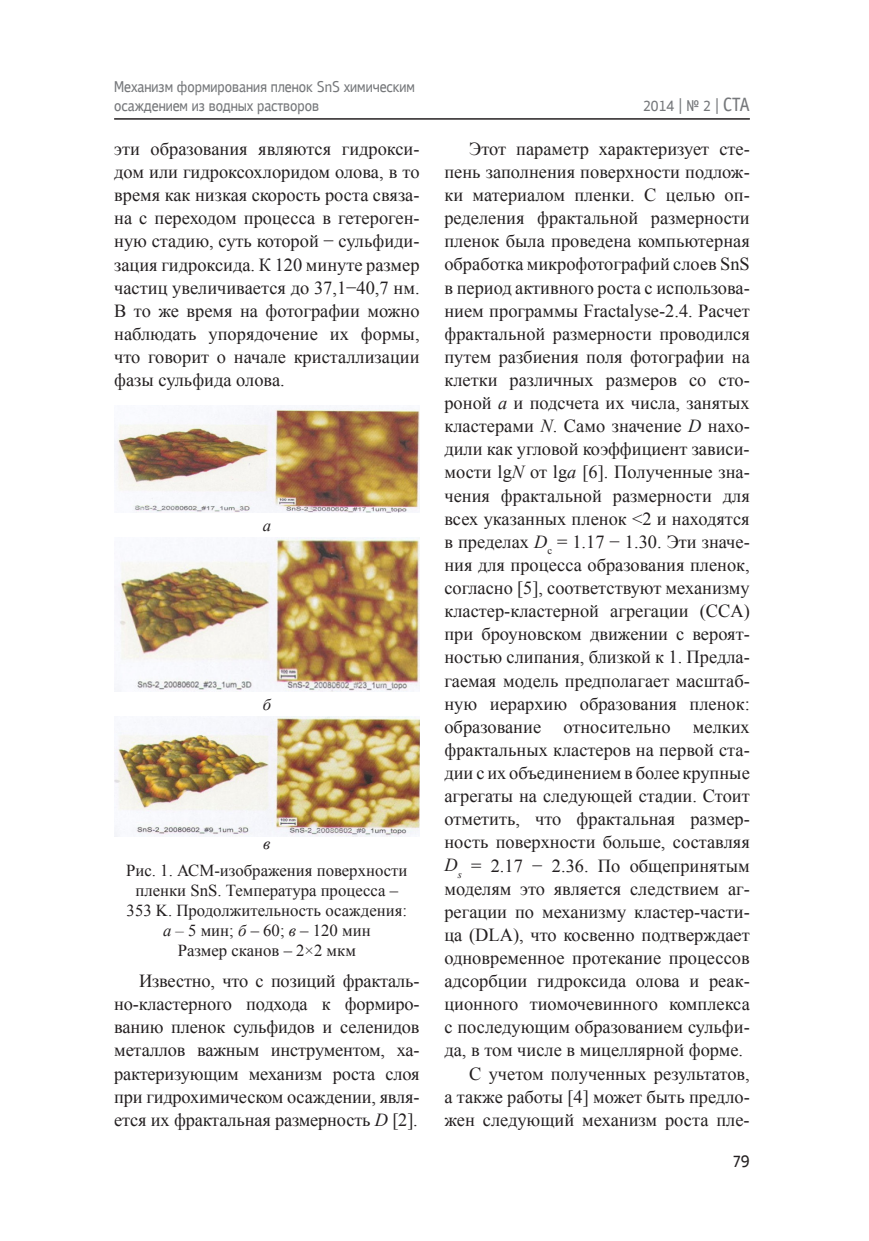
<style>
.page{position:relative;width:869px;height:1241px;background:#fff}
.page>*{position:absolute;margin:0;border:0;box-sizing:border-box;transform-origin:0 0}
.t1{font:18.38px/23.1px "Times New Roman";color:#231f20;text-align:justify}
.t2{font:16.8px/20.1px "Times New Roman";color:#231f20;text-align:center}
.t3{font:italic 16.62px "Times New Roman";color:#231f20}
.t4{font:15.75px "PF Bulletin Sans Pro";color:#76787b}
.s1{font-style:italic}
</style>
<div class="page">
<hr style="left:114px;top:119px;width:635px;height:1px;background:#231f20">
<img style="left:114px;top:405px;width:305px;height:107px">
<img style="left:114px;top:537px;width:305px;height:154px">
<img style="left:114px;top:716px;width:305px;height:120px">
<p class="t4" style="left:324px;top:78px;width:9px">■</p>
<p class="t1" style="left:114px;top:137px;width:307px">эти образования являются гидрокси&shy;дом или гидроксохлоридом олова, в то время как низкая скорость роста связа&shy;на с переходом процесса в гетероген&shy;ную стадию, суть которой − сульфиди&shy;зация гидроксида. К 120 минуте размер частиц увеличивается до 37,1−40,7 нм.<br>В то же время на фотографии можно наблюдать упорядочение их формы, что говорит о начале кристаллизации фазы сульфида олова.</p>
<p class="t3" style="left:262px;top:514px;width:10px">а</p>
<p class="t3" style="left:262px;top:692px;width:10px">б</p>
<p class="t3" style="left:263px;top:832px;width:9px">в</p>
<p class="t2" style="left:126px;top:859px;width:282px">Рис. 1. АСМ-изображения поверхности пленки SnS. Температура процесса –<br>353 K. Продолжительность осаждения: <span class="s1">а –</span> 5 мин; <span class="s1">б</span> – 60; <span class="s1">в</span> – 120 мин<br>Размер сканов – 2×2 мкм</p>
<p class="t1" style="left:114px;top:968px;width:307px;text-indent:25px">Известно, что с позиций фракталь&shy;но-кластерного подхода к формиро&shy;ванию пленок сульфидов и селенидов металлов важным инструментом, ха&shy;рактеризующим механизм роста слоя при гидрохимическом осаждении, явля&shy;ется их фрактальная размерность <span class="s1">D</span> [2].</p>
<p class="t1" style="left:469px;top:137px;width:282px">Этот параметр характеризует сте-</p>
<p class="t1" style="left:444px;top:160px;width:307px">пень заполнения поверхности подлож-</p>
<p class="t1" style="left:444px;top:183px;width:307px">ки материалом пленки. C целью оп-</p>
<p class="t1" style="left:444px;top:206px;width:307px">ределения фрактальной размерности</p>
<p class="t1" style="left:444px;top:229px;width:307px">пленок была проведена компьютерная</p>
<p class="t1" style="left:444px;top:252px;width:307px">обработка микрофотографий слоев SnS</p>
<p class="t1" style="left:444px;top:275px;width:307px">в период активного роста с использова-</p>
<p class="t1" style="left:444px;top:299px;width:307px">нием программы Fractalyse-2.4. Расчет</p>
<p class="t1" style="left:444px;top:322px;width:307px">фрактальной размерности проводился</p>
<p class="t1" style="left:444px;top:345px;width:307px">путем разбиения поля фотографии на</p>
<p class="t1" style="left:444px;top:368px;width:307px">клетки различных размеров со сто-</p>
<p class="t1" style="left:444px;top:391px;width:307px">роной <span class="s1">a</span> и подсчета их числа, занятых</p>
<p class="t1" style="left:444px;top:414px;width:307px">кластерами <span class="s1">N</span>. Само значение <span class="s1">D</span> нахо-</p>
<p class="t1" style="left:444px;top:437px;width:307px">дили как угловой коэффициент зависи-</p>
<p class="t1" style="left:444px;top:460px;width:307px">мости lg<span class="s1">N</span> от lg<span class="s1">a</span> [6]. Полученные зна-</p>
<p class="t1" style="left:444px;top:483px;width:307px">чения фрактальной размерности для</p>
<p class="t1" style="left:444px;top:506px;width:307px">всех указанных пленок &lt;2 и находятся</p>
<p class="t1" style="left:444px;top:530px;width:307px">в пределах <span class="s1">D</span><sub>с</sub> = 1.17 − 1.30. Эти значе-</p>
<p class="t1" style="left:444px;top:553px;width:307px">ния для процесса образования пленок,</p>
<p class="t1" style="left:444px;top:576px;width:307px">согласно [5], соответствуют механизму</p>
<p class="t1" style="left:444px;top:599px;width:307px">кластер-кластерной агрегации (CCA)</p>
<p class="t1" style="left:444px;top:622px;width:307px">при броуновском движении с вероят-</p>
<p class="t1" style="left:444px;top:645px;width:307px">ностью слипания, близкой к 1. Предла-</p>
<p class="t1" style="left:444px;top:668px;width:307px">гаемая модель предполагает масштаб-</p>
<p class="t1" style="left:444px;top:691px;width:307px">ную иерархию образования пленок:</p>
<p class="t1" style="left:444px;top:714px;width:307px">образование относительно мелких</p>
<p class="t1" style="left:444px;top:737px;width:307px">фрактальных кластеров на первой ста-</p>
<p class="t1" style="left:444px;top:761px;width:307px">дии с их объединением в более крупные</p>
<p class="t1" style="left:444px;top:784px;width:307px">агрегаты на следующей стадии. Стоит</p>
<p class="t1" style="left:444px;top:807px;width:307px">отметить, что фрактальная размер-</p>
<p class="t1" style="left:444px;top:830px;width:307px">ность поверхности больше, составляя</p>
<p class="t1" style="left:444px;top:853px;width:307px"><span class="s1">D</span><sub>s</sub> = 2.17 − 2.36. По общепринятым</p>
<p class="t1" style="left:444px;top:876px;width:307px">моделям это является следствием аг-</p>
<p class="t1" style="left:444px;top:899px;width:307px">регации по механизму кластер-части-</p>
<p class="t1" style="left:444px;top:922px;width:307px">ца (DLA), что косвенно подтверждает</p>
<p class="t1" style="left:444px;top:945px;width:307px">одновременное протекание процессов</p>
<p class="t1" style="left:444px;top:968px;width:307px">адсорбции гидроксида олова и реак-</p>
<p class="t1" style="left:444px;top:992px;width:307px">ционного тиомочевинного комплекса</p>
<p class="t1" style="left:444px;top:1015px;width:307px">с последующим образованием сульфи-</p>
<p class="t1" style="left:444px;top:1038px;width:300px">да, в том числе в мицеллярной форме.</p>
<p class="t1" style="left:469px;top:1061px;width:282px">С учетом полученных результатов,</p>
<p class="t1" style="left:444px;top:1084px;width:307px">а также работы [4] может быть предло-</p>
<p class="t1" style="left:444px;top:1107px;width:307px">жен следующий механизм роста пле-</p>
</div>
